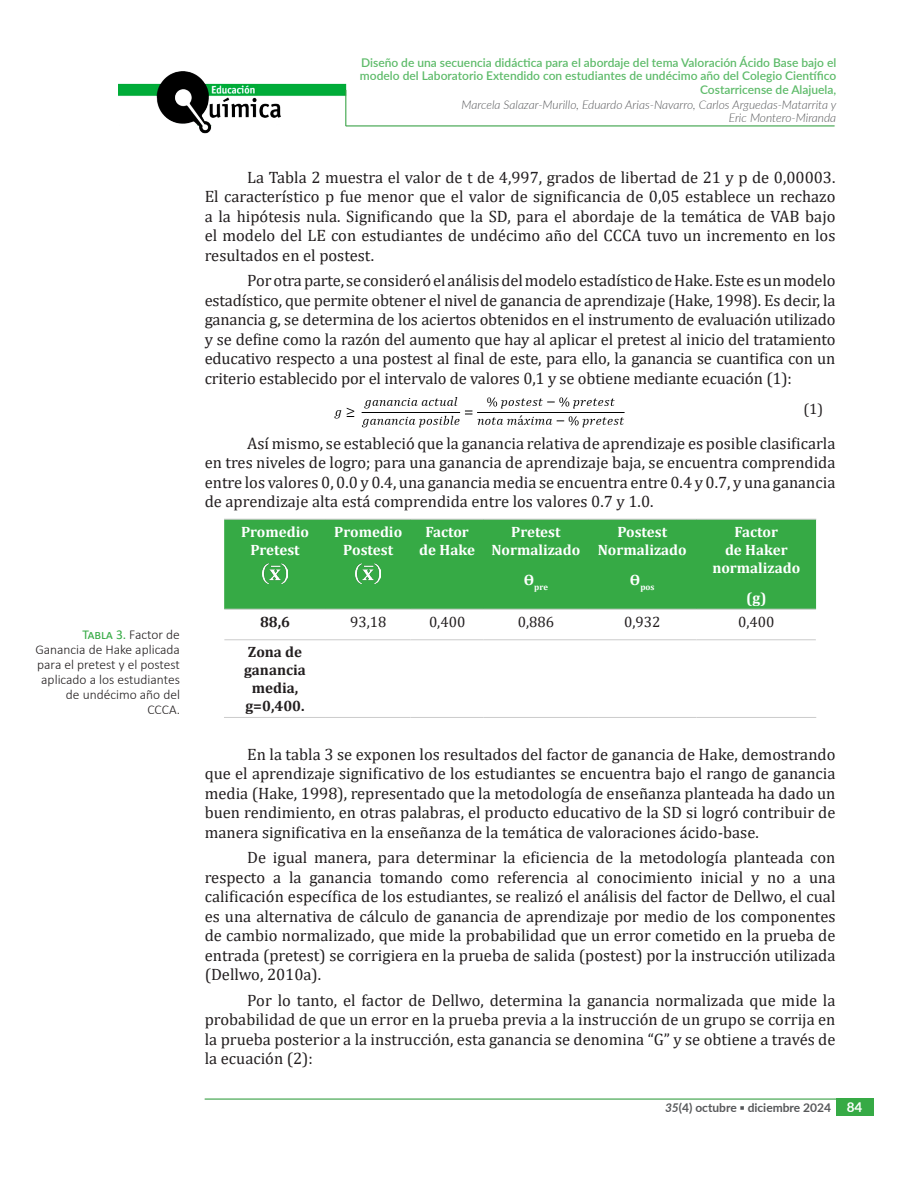
<style>
.page{position:relative;width:918px;height:1188px;background:#fff}
.page>*{position:absolute;margin:0;border:0;box-sizing:border-box;transform-origin:0 0}
.P-San{font:16.5px/19.5px "Cambria";color:#231f20;text-align:justify}
.TabCabeza{font:700 15px/18px "Cambria";color:#fff;text-align:center}
.TabCenter{font:700 15px/18px "Cambria";color:#231f20;text-align:center}
.TabCenter-2{font:15px "Cambria";color:#231f20}
.PieImg{font:300 13.5px/15px "Calibri";color:#231f20;text-align:right}
.t1{font:600 12px/13.5px "Lato";color:#5ebb6a;text-align:right}
.t2{font:italic 300 12px/13.5px "Lato";color:#57585a;text-align:right}
.t3{font:700 12px "Lato";color:#57585a}
.TabCabeza-2{font:700 8.7px "Cambria";color:#fff}
.s1{font-weight:400;color:#36aa45}
.s2{font-style:italic}
.s3{font-size:13.5px;color:#fff}
</style>
<div class="page">
<hr style="left:204px;top:1098px;width:634px;height:2px;background:#9dd0a3">
<hr style="left:205px;top:1099px;width:632px;height:1px;background:#36aa45">
<div style="left:836px;top:1098px;width:37px;height:18px;background:#36aa45"></div>
<img style="left:119px;top:72px;width:228px;height:62px">
<hr style="left:345px;top:125px;width:491px;height:2px;background:#85c38d">
<hr style="left:346px;top:126px;width:489px;height:1px;background:#36aa45">
<hr style="left:345px;top:89px;width:2px;height:38px;background:#231f20;opacity:.44">
<hr style="left:346px;top:90px;width:1px;height:36px;background:#36aa45">
<div style="left:224px;top:520px;width:592px;height:89px;background:#36aa45"></div>
<hr style="left:224px;top:519px;width:102px;height:1px;background:#cbcbcb">
<hr style="left:326px;top:519px;width:85px;height:1px;background:#cbcbcb">
<hr style="left:411px;top:519px;width:73px;height:1px;background:#cbcbcb">
<hr style="left:484px;top:519px;width:104px;height:1px;background:#cbcbcb">
<hr style="left:588px;top:519px;width:109px;height:1px;background:#cbcbcb">
<hr style="left:697px;top:519px;width:119px;height:1px;background:#cbcbcb">
<hr style="left:224px;top:609px;width:102px;height:1px;background:#cbcbcb">
<hr style="left:326px;top:609px;width:85px;height:1px;background:#cbcbcb">
<hr style="left:411px;top:609px;width:73px;height:1px;background:#cbcbcb">
<hr style="left:484px;top:609px;width:104px;height:1px;background:#cbcbcb">
<hr style="left:588px;top:609px;width:109px;height:1px;background:#cbcbcb">
<hr style="left:697px;top:609px;width:119px;height:1px;background:#cbcbcb">
<hr style="left:224px;top:640px;width:102px;height:1px;background:#cbcbcb">
<hr style="left:326px;top:640px;width:85px;height:1px;background:#cbcbcb">
<hr style="left:411px;top:640px;width:73px;height:1px;background:#cbcbcb">
<hr style="left:484px;top:640px;width:104px;height:1px;background:#cbcbcb">
<hr style="left:588px;top:640px;width:109px;height:1px;background:#cbcbcb">
<hr style="left:697px;top:640px;width:119px;height:1px;background:#cbcbcb">
<hr style="left:224px;top:717px;width:102px;height:1px;background:#cbcbcb">
<hr style="left:326px;top:717px;width:85px;height:1px;background:#cbcbcb">
<hr style="left:411px;top:717px;width:73px;height:1px;background:#cbcbcb">
<hr style="left:484px;top:717px;width:104px;height:1px;background:#cbcbcb">
<hr style="left:588px;top:717px;width:109px;height:1px;background:#cbcbcb">
<hr style="left:697px;top:717px;width:119px;height:1px;background:#cbcbcb">
<img style="left:263px;top:563px;width:24px;height:20px">
<img style="left:356px;top:563px;width:25px;height:20px">
<img style="left:334px;top:397px;width:291px;height:31px">
<p class="PieImg" style="left:35px;top:627px;width:146px"><span class="s1">Tabla 3.</span> Factor de<br>Ganancia de Hake aplicada para el pretest y el postest aplicado a los estudiantes de undécimo año del<br>CCCA.</p>
<p class="t1" style="left:360px;top:55px;width:478px">Diseño de una secuencia didáctica para el abordaje del tema Valoración Ácido Base bajo el modelo del Laboratorio Extendido con estudiantes de undécimo año del Colegio Científico<br>Costarricense de Alajuela,</p>
<p class="t2" style="left:462px;top:97px;width:376px">Marcela Salazar-Murillo, Eduardo Arias-Navarro, Carlos Arguedas-Matarrita y<br>Eric Montero-Miranda</p>
<p class="P-San" style="left:205px;top:167px;width:632px;text-indent:43px">La Tabla 2 muestra el valor de t de 4,997, grados de libertad de 21 y p de 0,00003.<br>El característico p fue menor que el valor de significancia de 0,05 establece un rechazo a la hipótesis nula. Significando que la SD, para el abordaje de la temática de VAB bajo el modelo del LE con estudiantes de undécimo año del CCCA tuvo un incremento en los resultados en el postest.</p>
<p class="P-San" style="left:205px;top:271px;width:632px;text-indent:43px">Por otra parte, se consideró el análisis del modelo estadístico de Hake. Este es un modelo estadístico, que permite obtener el nivel de ganancia de aprendizaje (Hake, 1998). Es decir, la ganancia g, se determina de los aciertos obtenidos en el instrumento de evaluación utilizado y se define como la razón del aumento que hay al aplicar el pretest al inicio del tratamiento educativo respecto a una postest al final de este, para ello, la ganancia se cuantifica con un criterio establecido por el intervalo de valores 0,1 y se obtiene mediante ecuación (1):</p>
<p class="TabCenter-2" style="left:803px;top:400px;width:21px">(1)</p>
<p class="P-San" style="left:205px;top:433px;width:632px;text-indent:43px">Así mismo, se estableció que la ganancia relativa de aprendizaje es posible clasificarla en tres niveles de logro; para una ganancia de aprendizaje baja, se encuentra comprendida entre los valores 0, 0.0 y 0.4, una ganancia media se encuentra entre 0.4 y 0.7, y una ganancia de aprendizaje alta está comprendida entre los valores 0.7 y 1.0.</p>
<p class="TabCabeza" style="left:241px;top:522px;width:69px">Promedio<br>Pretest</p>
<p class="TabCabeza" style="left:334px;top:522px;width:69px">Promedio<br>Postest</p>
<p class="TabCabeza" style="left:419px;top:522px;width:57px">Factor de Hake</p>
<p class="TabCabeza" style="left:491px;top:522px;width:91px">Pretest<br>Normalizado</p>
<p class="TabCabeza-2" style="left:524px;top:581px;width:26px"><sup>Ѳ</sup>pre</p>
<p class="TabCabeza" style="left:598px;top:522px;width:91px">Postest<br>Normalizado</p>
<p class="TabCabeza-2" style="left:630px;top:581px;width:26px"><sup>Ѳ</sup>pos</p>
<p class="TabCabeza" style="left:712px;top:522px;width:89px">Factor<br>de Haker normalizado</p>
<p class="TabCabeza" style="left:746px;top:588px;width:22px">(g)</p>
<p class="TabCenter" style="left:260px;top:612px;width:32px">88,6</p>
<p class="TabCenter-2" style="left:350px;top:613px;width:38px">93,18</p>
<p class="TabCenter-2" style="left:429px;top:613px;width:38px">0,400</p>
<p class="TabCenter-2" style="left:518px;top:613px;width:38px">0,886</p>
<p class="TabCenter-2" style="left:624px;top:613px;width:38px">0,932</p>
<p class="TabCenter-2" style="left:738px;top:613px;width:38px">0,400</p>
<p class="TabCenter" style="left:244px;top:643px;width:63px">Zona de ganancia media, g=0,400.</p>
<p class="P-San" style="left:205px;top:744px;width:632px;text-indent:43px">En la tabla 3 se exponen los resultados del factor de ganancia de Hake, demostrando que el aprendizaje significativo de los estudiantes se encuentra bajo el rango de ganancia media (Hake, 1998), representado que la metodología de enseñanza planteada ha dado un buen rendimiento, en otras palabras, el producto educativo de la SD si logró contribuir de manera significativa en la enseñanza de la temática de valoraciones ácido-base.</p>
<p class="P-San" style="left:205px;top:848px;width:632px;text-indent:43px">De igual manera, para determinar la eficiencia de la metodología planteada con respecto a la ganancia tomando como referencia al conocimiento inicial y no a una calificación específica de los estudiantes, se realizó el análisis del factor de Dellwo, el cual es una alternativa de cálculo de ganancia de aprendizaje por medio de los componentes de cambio normalizado, que mide la probabilidad que un error cometido en la prueba de entrada (pretest) se corrigiera en la prueba de salida (postest) por la instrucción utilizada (Dellwo, 2010a).</p>
<p class="P-San" style="left:205px;top:990px;width:632px;text-indent:43px">Por lo tanto, el factor de Dellwo, determina la ganancia normalizada que mide la probabilidad de que un error en la prueba previa a la instrucción de un grupo se corrija en la prueba posterior a la instrucción, esta ganancia se denomina “G” y se obtiene a través de la ecuación (2):</p>
<p class="t3" style="left:665px;top:1099px;width:199px"><span class="s2">35</span>(4) octubre ▪ diciembre 2024 <span class="s3">84</span></p>
</div>
